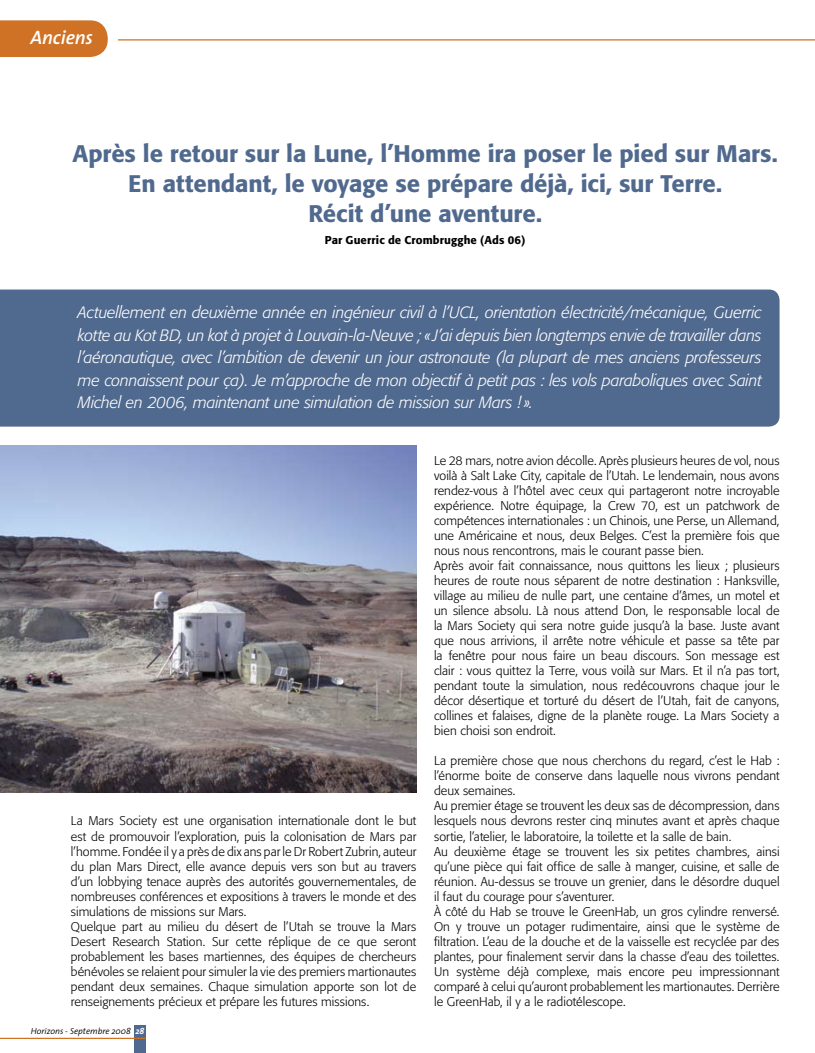
<style>
.page{position:relative;width:815px;height:1053px;background:#fff}
.page>*{position:absolute;margin:0;border:0;box-sizing:border-box;transform-origin:0 0}
.t1{font:500 23.75px/30px "Formata";letter-spacing:-.005em;color:#50698e;text-align:center}
.t2{font:italic 600 19.5px "The Sans";letter-spacing:-.01em;color:#fff}
.t3{font:italic 300 16.25px/22.5px "Formata";letter-spacing:-.01em;color:#fff;text-align:justify}
.t4{font:300 12.5px/15px "Formata";color:#000}
.t5{font:500 11.25px "Formata";letter-spacing:.01em;color:#000}
.t6{font:italic 300 8.75px "The Sans";color:#000}
.s1{font-weight:700;color:#fff}
</style>
<div class="page">
<div style="left:134px;top:1025px;width:11px;height:27px;background:#50698e"></div>
<hr style="left:0;top:1037px;width:146px;height:1px;background:#cf7226">
<div style="left:0;top:20px;width:108px;height:37px;background:#cf7226"></div>
<hr style="left:118px;top:39px;width:697px;height:1px;background:#cf7226">
<div style="left:0;top:289px;width:780px;height:137px;background:#50698e"></div>
<img style="left:0;top:445px;width:416px;height:347px">
<h2 class="t2" style="left:30px;top:22px;width:64px">Anciens</h2>
<h1 class="t1" style="left:72px;top:138px;width:707px">Après le retour sur la Lune, l’Homme ira poser le pied sur Mars.<br>En attendant, le voyage se prépare déjà, ici, sur Terre.<br>Récit d’une aventure.</h1>
<p class="t5" style="left:325px;top:233px;width:202px">Par Guerric de Crombrugghe (Ads 06)</p>
<p class="t3" style="left:78px;top:301px;width:685px">Actuellement en deuxième année en ingénieur civil à l’UCL, orientation électricité/mécanique, Guerric kotte au Kot BD, un kot à projet à Louvain-la-Neuve ; «J’ai depuis bien longtemps envie de travailler dans l’aéronautique, avec l’ambition de devenir un jour astronaute (la plupart de mes anciens professeurs me connaissent pour ça). Je m’approche de mon objectif à petit pas : les vols paraboliques avec Saint Michel en 2006, maintenant une simulation de mission sur Mars ! ».</p>
<p class="t4" style="left:71px;top:813px;width:347px">La Mars Society est une organisation internationale dont le but est de promouvoir l’exploration, puis la colonisation de Mars par l’homme. Fondée il y a près de dix ans par le Dr Robert Zubrin, auteur du plan Mars Direct, elle avance depuis vers son but au travers d’un lobbying tenace auprès des autorités gouvernementales, de nombreuses conférences et expositions à travers le monde et des simulations de missions sur Mars.<br>Quelque part au milieu du désert de l’Utah se trouve la Mars Desert Research Station. Sur cette réplique de ce que seront probablement les bases martiennes, des équipes de chercheurs bénévoles se relaient pour simuler la vie des premiers martionautes pendant deux semaines. Chaque simulation apporte son lot de renseignements précieux et prépare les futures missions.</p>
<p class="t6" style="left:31px;top:1023px;width:115px">Horizons - Septembre 2008 <span class="s1">28</span></p>
<p class="t4" style="left:434px;top:453px;width:347px">Le 28 mars, notre avion décolle. Après plusieurs heures de vol, nous voilà à Salt Lake City, capitale de l’Utah. Le lendemain, nous avons rendez-vous à l’hôtel avec ceux qui partageront notre incroyable expérience. Notre équipage, la Crew 70, est un patchwork de compétences internationales : un Chinois, une Perse, un Allemand, une Américaine et nous, deux Belges. C’est la première fois que nous nous rencontrons, mais le courant passe bien.<br>Après avoir fait connaissance, nous quittons les lieux ; plusieurs heures de route nous séparent de notre destination : Hanksville, village au milieu de nulle part, une centaine d’âmes, un motel et un silence absolu. Là nous attend Don, le responsable local de la Mars Society qui sera notre guide jusqu’à la base. Juste avant que nous arrivions, il arrête notre véhicule et passe sa tête par la fenêtre pour nous faire un beau discours. Son message est clair : vous quittez la Terre, vous voilà sur Mars. Et il n’a pas tort, pendant toute la simulation, nous redécouvrons chaque jour le décor désertique et torturé du désert de l’Utah, fait de canyons, collines et falaises, digne de la planète rouge. La Mars Society a bien choisi son endroit.</p>
<p class="t4" style="left:434px;top:753px;width:347px">La première chose que nous cherchons du regard, c’est le Hab : l’énorme boite de conserve dans laquelle nous vivrons pendant deux semaines.<br>Au premier étage se trouvent les deux sas de décompression, dans lesquels nous devrons rester cinq minutes avant et après chaque sortie, l’atelier, le laboratoire, la toilette et la salle de bain.<br>Au deuxième étage se trouvent les six petites chambres, ainsi qu’une pièce qui fait office de salle à manger, cuisine, et salle de réunion. Au-dessus se trouve un grenier, dans le désordre duquel il faut du courage pour s’aventurer.<br>À côté du Hab se trouve le GreenHab, un gros cylindre renversé.<br>On y trouve un potager rudimentaire, ainsi que le système de filtration. L’eau de la douche et de la vaisselle est recyclée par des plantes, pour finalement servir dans la chasse d’eau des toilettes.<br>Un système déjà complexe, mais encore peu impressionnant comparé à celui qu’auront probablement les martionautes. Derrière le GreenHab, il y a le radiotélescope.</p>
</div>
